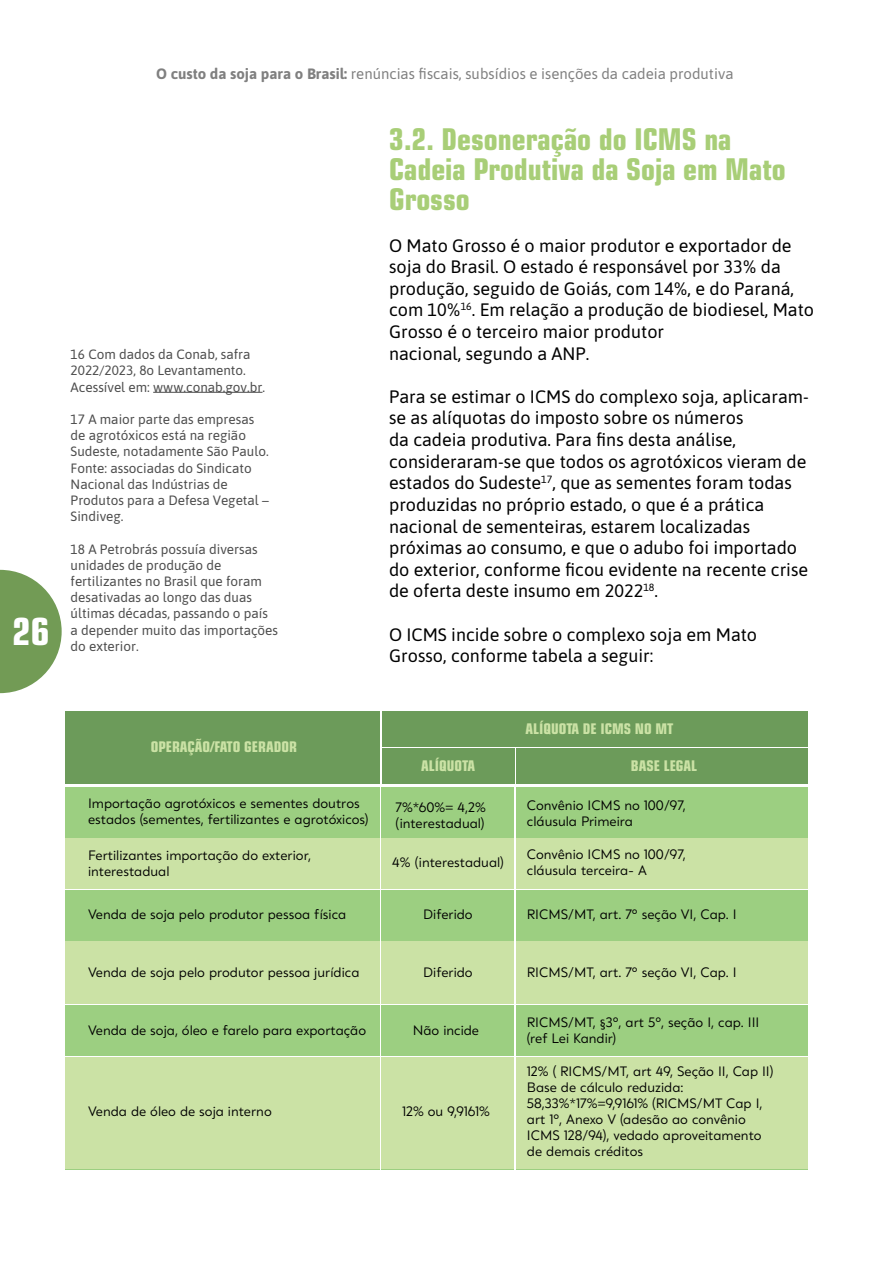
<style>
.page{position:relative;width:893px;height:1263px;background:#fff}
.page>*{position:absolute;margin:0;border:0;box-sizing:border-box;transform-origin:0 0}
.t1{font:700 condensed 37.5px "Eurostile LT Std";color:#fff}
.t2{font:700 condensed 30px/30px "Eurostile LT Std";color:#a8ce77}
.t3{font:18px/21.6px "Asap";color:#000}
.t4{font:15px "Asap";color:#808080}
.t5{font:700 condensed 14.7px "Eurostile LT Std";color:#cbe2a5}
.t6{font:13.5px/16.2px "Asap";color:#4d4d4d}
.t7{font:13.2px/15.9px "Grava";color:#000}
.s1{font-weight:700}
</style>
<div class="page">
<svg style="left:0;top:570px;width:62px;height:123px"></svg>
<hr style="left:153px;top:392px;width:109px;height:1px;background:#4d4d4d">
<div style="left:516px;top:787px;width:291px;height:50px;background:#9ccf81"></div>
<div style="left:382px;top:787px;width:132px;height:50px;background:#9ccf81"></div>
<div style="left:65px;top:787px;width:315px;height:50px;background:#9ccf81"></div>
<div style="left:516px;top:839px;width:291px;height:50px;background:#cbe2a5"></div>
<div style="left:382px;top:838px;width:132px;height:50px;background:#cbe2a5"></div>
<div style="left:65px;top:838px;width:315px;height:51px;background:#cbe2a5"></div>
<div style="left:516px;top:890px;width:291px;height:50px;background:#9ccf81"></div>
<div style="left:382px;top:890px;width:132px;height:50px;background:#9ccf81"></div>
<div style="left:65px;top:890px;width:315px;height:50px;background:#9ccf81"></div>
<div style="left:516px;top:942px;width:291px;height:62px;background:#cbe2a5"></div>
<div style="left:382px;top:942px;width:132px;height:62px;background:#cbe2a5"></div>
<div style="left:65px;top:942px;width:315px;height:62px;background:#cbe2a5"></div>
<div style="left:516px;top:1005px;width:291px;height:50px;background:#9ccf81"></div>
<div style="left:382px;top:1005px;width:132px;height:50px;background:#9ccf81"></div>
<div style="left:65px;top:1005px;width:315px;height:50px;background:#9ccf81"></div>
<div style="left:516px;top:1057px;width:291px;height:111px;background:#cbe2a5"></div>
<div style="left:382px;top:1057px;width:132px;height:111px;background:#cbe2a5"></div>
<div style="left:65px;top:1057px;width:315px;height:111px;background:#cbe2a5"></div>
<div style="left:516px;top:748px;width:291px;height:36px;background:#6c9b5a"></div>
<div style="left:382px;top:712px;width:425px;height:35px;background:#6c9b5a"></div>
<div style="left:382px;top:748px;width:132px;height:36px;background:#6c9b5a"></div>
<div style="left:65px;top:712px;width:315px;height:72px;background:#6c9b5a"></div>
<h1 class="t1" style="left:12px;top:609px;width:39px">26</h1>
<p class="t4" style="left:156px;top:63px;width:579px"><span class="s1">O custo da soja para o Brasil:</span> renúncias fiscais, subsídios e isenções da cadeia produtiva</p>
<p class="t6" style="left:71px;top:346px;width:196px">16 Com dados da Conab, safra<br>2022/2023, 8o Levantamento.<br>Acessível em: www.conab.gov.br.</p>
<p class="t6" style="left:71px;top:410px;width:200px">17 A maior parte das empresas de agrotóxicos está na região<br>Sudeste, notadamente São Paulo.<br>Fonte: associadas do Sindicato<br>Nacional das Indústrias de<br>Produtos para a Defesa Vegetal –<br>Sindiveg.</p>
<p class="t6" style="left:71px;top:540px;width:209px">18 A Petrobrás possuía diversas unidades de produção de fertilizantes no Brasil que foram desativadas ao longo das duas últimas décadas, passando o país a depender muito das importações do exterior.</p>
<p class="t5" style="left:151px;top:738px;width:148px">OPERAÇÃO/FATO GERADOR</p>
<p class="t7" style="left:88px;top:796px;width:282px">Importação agrotóxicos e sementes doutros estados (sementes, fertilizantes e agrotóxicos)</p>
<h2 class="t2" style="left:389px;top:124px;width:398px">3.2. Desoneração do ICMS na<br>Cadeia Produtiva da Soja em Mato<br>Grosso</h2>
<p class="t3" style="left:389px;top:234px;width:427px">O Mato Grosso é o maior produtor e exportador de soja do Brasil. O estado é responsável por 33% da produção, seguido de Goiás, com 14%, e do Paraná, com 10%<sup>16</sup>. Em relação a produção de biodiesel, Mato Grosso é o terceiro maior produtor<br>nacional, segundo a ANP.</p>
<p class="t3" style="left:389px;top:385px;width:421px">Para se estimar o ICMS do complexo soja, aplicaram&shy;se as alíquotas do imposto sobre os números<br>da cadeia produtiva. Para fins desta análise, consideraram-se que todos os agrotóxicos vieram de estados do Sudeste<sup>17</sup>, que as sementes foram todas produzidas no próprio estado, o que é a prática nacional de sementeiras, estarem localizadas próximas ao consumo, e que o adubo foi importado do exterior, conforme ficou evidente na recente crise de oferta deste insumo em 2022<sup>18</sup>.</p>
<h3 class="t3" style="left:389px;top:622px;width:370px">O ICMS incide sobre o complexo soja em Mato<br>Grosso, conforme tabela a seguir:</h3>
<p class="t5" style="left:525px;top:720px;width:150px">ALÍQUOTA DE ICMS NO MT</p>
<p class="t5" style="left:421px;top:756px;width:55px">ALÍQUOTA</p>
<p class="t5" style="left:631px;top:757px;width:68px">BASE LEGAL</p>
<p class="t7" style="left:395px;top:800px;width:92px">7%*60%= 4,2% (interestadual)</p>
<p class="t7" style="left:527px;top:798px;width:160px">Convênio ICMS no 100/97, cláusula Primeira</p>
<p class="t7" style="left:527px;top:847px;width:160px">Convênio ICMS no 100/97, cláusula terceira- A</p>
<p class="t7" style="left:88px;top:847px;width:224px">Fertilizantes importação do exterior, interestadual</p>
<p class="t7" style="left:392px;top:855px;width:113px">4% (interestadual)</p>
<p class="t7" style="left:423px;top:907px;width:51px">Diferido</p>
<p class="t7" style="left:88px;top:907px;width:260px">Venda de soja pelo produtor pessoa física</p>
<p class="t7" style="left:527px;top:907px;width:211px">RICMS/MT, art. 7º seção VI, Cap. I</p>
<p class="t7" style="left:423px;top:964px;width:51px">Diferido</p>
<p class="t7" style="left:88px;top:964px;width:273px">Venda de soja pelo produtor pessoa jurídica</p>
<p class="t7" style="left:527px;top:964px;width:211px">RICMS/MT, art. 7º seção VI, Cap. I</p>
<p class="t7" style="left:88px;top:1022px;width:280px">Venda de soja, óleo e farelo para exportação</p>
<p class="t7" style="left:527px;top:1014px;width:234px">RICMS/MT, §3º, art 5º, seção I, cap. III (ref Lei Kandir)</p>
<p class="t7" style="left:413px;top:1022px;width:68px">Não incide</p>
<p class="t7" style="left:88px;top:1104px;width:185px">Venda de óleo de soja interno</p>
<p class="t7" style="left:402px;top:1104px;width:89px">12% ou 9,9161%</p>
<p class="t7" style="left:527px;top:1064px;width:248px">12% ( RICMS/MT, art 49, Seção II, Cap II)<br>Base de cálculo reduzida:<br>58,33%*17%=9,9161% (RICMS/MT Cap I, art 1º, Anexo V (adesão ao convênio<br>ICMS 128/94), vedado aproveitamento de demais créditos</p>
</div>
